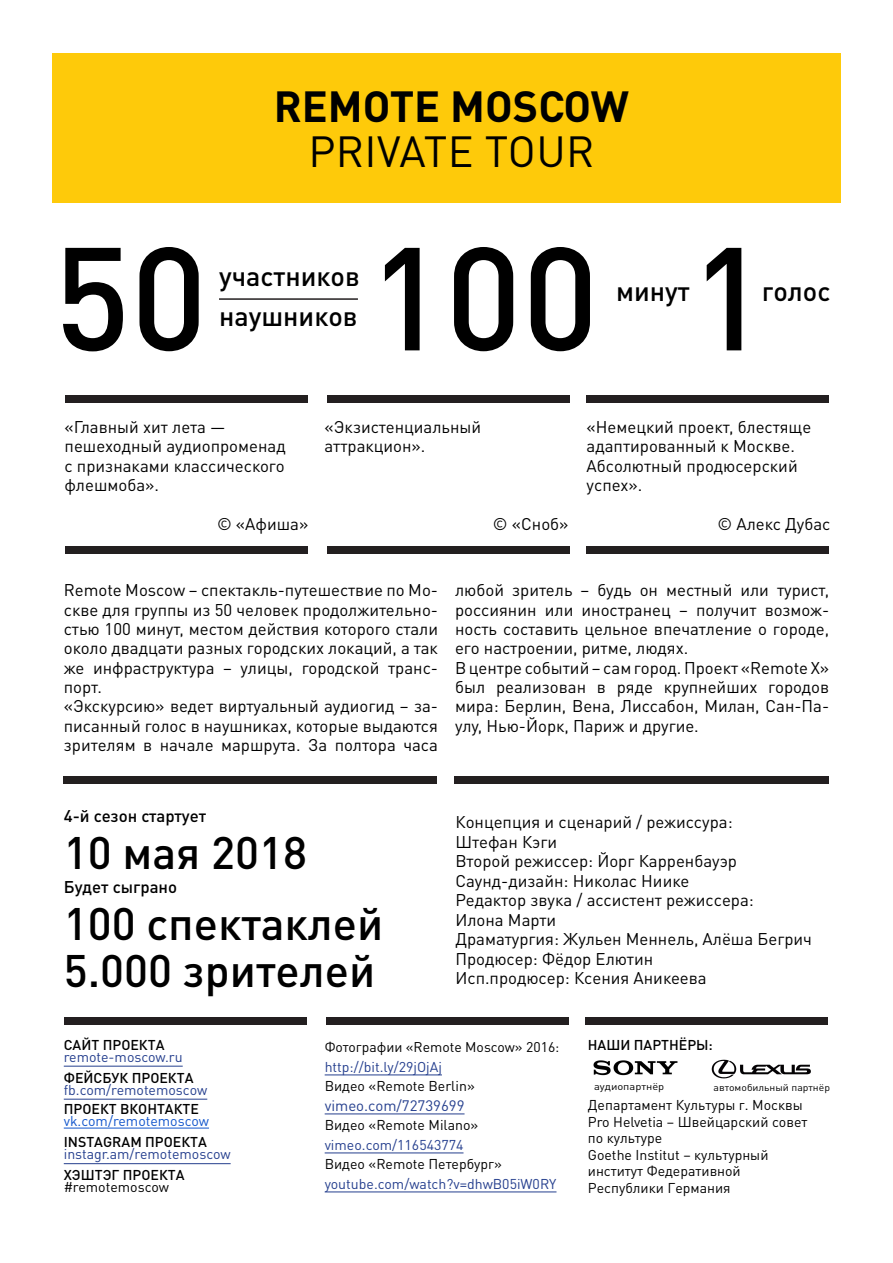
<style>
.page{position:relative;width:893px;height:1263px;background:#fff}
.page>*{position:absolute;margin:0;border:0;box-sizing:border-box;transform-origin:0 0}
.t1{font:500 144px "DIN Pro";color:#000}
.t2{font:500 45px "DIN Pro";color:#000}
.t3{font:700 43.05px "DIN Pro";color:#000}
.t4{font:43.05px "DIN Pro";letter-spacing:.01em;color:#000}
.t5{font:500 27px "DIN Pro";color:#000}
.t6{font:16.8px/19.4px "DIN Pro";color:#000;text-align:justify}
.t7{font:500 16.8px "DIN Pro";color:#000}
.sm_txt{font:15px "DIN Pro";color:#253f8e}
.sm_txt-2{font:14.1px/16.5px "DIN Pro";color:#000}
.sm_txt-3{font:14.1px/19.5px "DIN Pro";color:#253f8e}
.sm_txt-4{font:500 14.1px "DIN Pro";color:#000}
.sm_txt-5{font:14.1px "DIN Pro";color:#15c}
.sm_txt-6{font:13.95px "DIN Pro";color:#000}
.sm_txt-7{font:9.9px "DIN Pro";color:#000;scale:1.12 1}
.sm_txt-8{font:9.75px "DIN Pro";color:#000;scale:1.07 1}
.s1{color:#253f8e}
.s2{color:#000}
</style>
<div class="page">
<div style="left:64px;top:776px;width:373px;height:7px;background:#231f20"></div>
<div style="left:454px;top:776px;width:374px;height:7px;background:#231f20"></div>
<hr style="left:325px;top:1074px;width:117px;height:1px;background:#253f8e">
<hr style="left:325px;top:1113px;width:140px;height:1px;background:#253f8e">
<hr style="left:325px;top:1152px;width:138px;height:1px;background:#253f8e">
<hr style="left:325px;top:1191px;width:231px;height:1px;background:#253f8e">
<div style="left:65px;top:1017px;width:242px;height:8px;background:#231f20"></div>
<div style="left:326px;top:1017px;width:243px;height:8px;background:#231f20"></div>
<div style="left:585px;top:1017px;width:243px;height:8px;background:#231f20"></div>
<div style="left:53px;top:53px;width:788px;height:149px;background:#feca0a"></div>
<hr style="left:219px;top:298px;width:139px;height:2px;background:#231f20">
<div style="left:65px;top:395px;width:243px;height:8px;background:#231f20"></div>
<div style="left:65px;top:546px;width:243px;height:8px;background:#231f20"></div>
<div style="left:327px;top:395px;width:242px;height:8px;background:#231f20"></div>
<div style="left:327px;top:546px;width:242px;height:8px;background:#231f20"></div>
<div style="left:586px;top:395px;width:243px;height:8px;background:#231f20"></div>
<div style="left:586px;top:546px;width:243px;height:8px;background:#231f20"></div>
<hr style="left:64px;top:1066px;width:119px;height:1px;background:#253f8e">
<hr style="left:64px;top:1099px;width:143px;height:1px;background:#253f8e">
<hr style="left:64px;top:1128px;width:145px;height:1px;background:#15c">
<hr style="left:64px;top:1163px;width:167px;height:1px;background:#253f8e">
<img style="left:711px;top:1059px;width:100px;height:20px">
<img style="left:593px;top:1060px;width:85px;height:16px">
<p class="t3" style="left:274px;top:77px;width:357px">REMOTE MOSCOW</p>
<p class="t4" style="left:308px;top:123px;width:287px">PRIVATE TOUR</p>
<p class="t1" style="left:54px;top:200px;width:155px">50</p>
<p class="t1" style="left:368px;top:200px;width:232px">100</p>
<p class="t1" style="left:690px;top:200px;width:78px">1</p>
<p class="t5" style="left:219px;top:257px;width:142px">участников</p>
<p class="t5" style="left:219px;top:298px;width:140px">наушников</p>
<p class="t5" style="left:616px;top:272px;width:75px">минут</p>
<p class="t5" style="left:762px;top:272px;width:70px">голос</p>
<p class="t6" style="left:65px;top:416px;width:223px;text-align:left">«Главный хит лета — пешеходный аудиопроменад с признаками классического флешмоба».</p>
<p class="t6" style="left:217px;top:513px;width:93px">© «Афиша»</p>
<p class="t6" style="left:325px;top:416px;width:158px">«Экзистенциальный аттракцион».</p>
<p class="t6" style="left:493px;top:513px;width:77px">© «Сноб»</p>
<p class="t6" style="left:587px;top:416px;width:226px;text-align:left">«Немецкий проект, блестяще адаптированный к Москве.<br>Абсолютный продюсерский успех».</p>
<p class="t6" style="left:717px;top:513px;width:114px">© Алекс Дубас</p>
<p class="t6" style="left:64px;top:580px;width:376px">Remote Moscow – спектакль-путешествие по Мо&shy;скве для группы из 50 человек продолжительно&shy;стью 100 минут, местом действия которого стали около двадцати разных городских локаций, а так же инфраструктура – улицы, городской транс&shy;порт.</p>
<p class="t6" style="left:64px;top:696px;width:376px">«Экскурсию» ведет виртуальный аудиогид – за&shy;писанный голос в наушниках, которые выдаются зрителям в начале маршрута. За полтора часа</p>
<p class="t6" style="left:455px;top:580px;width:376px">любой зритель – будь он местный или турист, россиянин или иностранец – получит возмож&shy;ность составить цельное впечатление о городе, его настроении, ритме, людях.</p>
<p class="t6" style="left:455px;top:657px;width:376px">В центре событий – сам город. Проект «Remote X» был реализован в ряде крупнейших городов мира: Берлин, Вена, Лиссабон, Милан, Сан-Па&shy;улу, Нью-Йорк, Париж и другие.</p>
<p class="t7" style="left:64px;top:804px;width:144px">4-й сезон стартует</p>
<p class="t2" style="left:64px;top:822px;width:245px">10 мая 2018</p>
<p class="t7" style="left:64px;top:875px;width:115px">Будет сыграно</p>
<p class="t2" style="left:64px;top:893px;width:321px">100 спектаклей</p>
<p class="t2" style="left:64px;top:940px;width:313px">5.000 зрителей</p>
<p class="t6" style="left:455px;top:811px;width:279px">Концепция и сценарий / режиссура:</p>
<p class="t6" style="left:455px;top:831px;width:103px">Штефан Кэги</p>
<p class="t6" style="left:455px;top:850px;width:283px">Второй режиссер: Йорг Карренбауэр</p>
<p class="t6" style="left:455px;top:870px;width:235px">Саунд-дизайн: Николас Ниике</p>
<p class="t6" style="left:455px;top:889px;width:300px">Редактор звука / ассистент режиcсера:</p>
<p class="t6" style="left:455px;top:909px;width:102px">Илона Марти</p>
<p class="t6" style="left:455px;top:928px;width:358px">Драматургия: Жульен Меннель, Алёша Бегрич</p>
<p class="t6" style="left:455px;top:948px;width:199px">Продюсер: Фёдор Елютин</p>
<p class="t6" style="left:455px;top:967px;width:253px">Исп.продюсер: Ксения Аникеева</p>
<p class="sm_txt-4" style="left:64px;top:1035px;width:102px">САЙТ ПРОЕКТА</p>
<p class="sm_txt-3" style="left:64px;top:1046px;width:120px">remote-moscow.ru</p>
<p class="sm_txt-4" style="left:64px;top:1068px;width:131px">ФЕЙСБУК ПРОЕКТА</p>
<p class="sm_txt-3" style="left:64px;top:1079px;width:145px">fb.com/remotemoscow</p>
<p class="sm_txt-4" style="left:64px;top:1099px;width:137px">ПРОЕКТ ВКОНТАКТЕ</p>
<p class="sm_txt-5" style="left:64px;top:1111px;width:147px">vk.com/remotemoscow</p>
<p class="sm_txt-4" style="left:64px;top:1132px;width:145px">INSTAGRAM ПРОЕКТА</p>
<p class="sm_txt-3" style="left:64px;top:1144px;width:168px">instagr.am/remotemoscow</p>
<p class="sm_txt-4" style="left:64px;top:1165px;width:122px">ХЭШТЭГ ПРОЕКТА</p>
<p class="sm_txt-2" style="left:64px;top:1178px;width:107px">#remotemoscow</p>
<p class="sm_txt-6" style="left:325px;top:1038px;width:236px">Фотографии «Remote Moscow» 2016:</p>
<p class="sm_txt-3" style="left:325px;top:1056px;width:119px">http://bit.ly/29jOjAj</p>
<p class="sm_txt-2" style="left:325px;top:1077px;width:152px">Видео «Remote Berlin»</p>
<p class="sm_txt" style="left:325px;top:1095px;width:141px">vimeo.com/72739699</p>
<p class="sm_txt-2" style="left:325px;top:1115px;width:155px;line-height:19.5px">Видео «Remote Milano» <span class="s1">vimeo.com/116543774</span></p>
<p class="sm_txt-3" style="left:325px;top:1154px;width:233px"><span class="s2">Видео «Remote Петербург» </span>youtube.com/watch?v=dhwB05iW0RY</p>
<p class="sm_txt-4" style="left:588px;top:1035px;width:127px">НАШИ ПАРТНЁРЫ:</p>
<p class="sm_txt-7" style="left:594px;top:1079px;width:64px">аудиопартнёр</p>
<p class="sm_txt-8" style="left:714px;top:1080px;width:110px">автомобильный партнёр</p>
<p class="sm_txt-2" style="left:588px;top:1096px;width:216px">Департамент Культуры г. Москвы</p>
<p class="sm_txt-2" style="left:588px;top:1113px;width:221px">Pro Helvetia – Швейцарский совет по культуре</p>
<p class="sm_txt-2" style="left:588px;top:1146px;width:182px">Goethe Institut – культурный институт Федеративной<br>Республики Германия</p>
</div>
